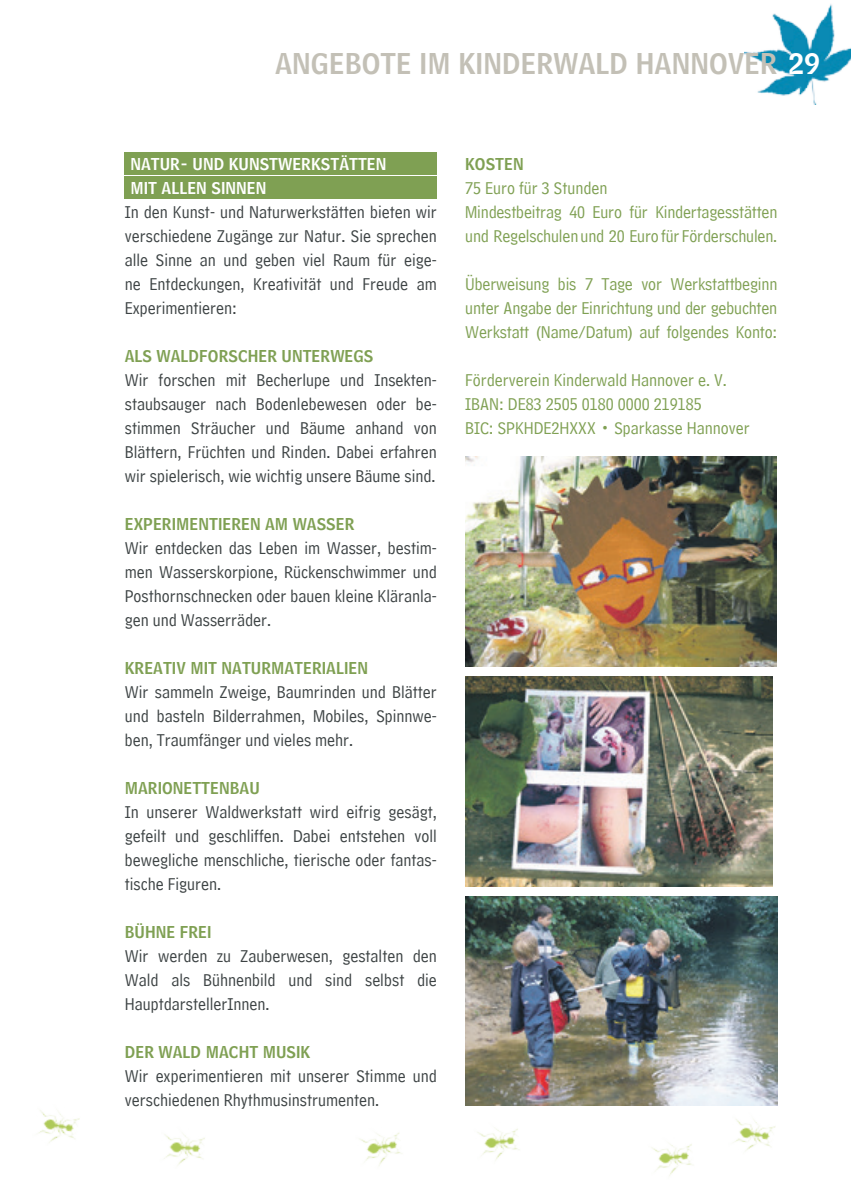
<style>
.page{position:relative;width:851px;height:1191px;background:#fff}
.page>*{position:absolute;margin:0;border:0;box-sizing:border-box;transform-origin:0 0}
.t1{font:28px "HM Headline";color:#c3c0b6}
.t2{font:18px/24px "HM Comment";color:#3d4344;text-align:justify}
.t3{font:18px/24px "HM Comment";letter-spacing:-.01em;color:#7fa053}
.t4{font:16px "HM Headline";color:#7fa053}
.t5{font:16px/24px "HM Headline";color:#fff}
.s1{color:#fff}
</style>
<div class="page">
<img style="left:465px;top:896px;width:312px;height:210px">
<img style="left:465px;top:676px;width:307px;height:210px">
<img style="left:465px;top:456px;width:311px;height:210px">
<img style="left:744px;top:4px;width:106px;height:100px">
<div style="left:125px;top:152px;width:312px;height:22px;background:#7fa053"></div>
<div style="left:125px;top:176px;width:312px;height:22px;background:#7fa053"></div>
<img style="left:38px;top:1110px;width:42px;height:33px">
<img style="left:651px;top:1144px;width:41px;height:32px">
<img style="left:477px;top:1129px;width:43px;height:32px">
<img style="left:734px;top:1119px;width:42px;height:32px">
<img style="left:360px;top:1132px;width:42px;height:34px">
<img style="left:164px;top:1134px;width:41px;height:31px">
<h1 class="t1" style="left:275px;top:39px;width:546px">ANGEBOTE IM KINDERWALD HANNOVER <span class="s1">29</span></h1>
<p class="t5" style="left:130px;top:149px;width:257px">NATUR- UND KUNSTWERKSTÄTTEN<br>MIT ALLEN SINNEN</p>
<p class="t2" style="left:125px;top:196px;width:313px">In den Kunst- und Naturwerkstätten bieten wir verschiedene Zugänge zur Natur. Sie sprechen alle Sinne an und geben viel Raum für eige&shy;ne Entdeckungen, Kreativität und Freude am Experimentieren:</p>
<p class="t4" style="left:125px;top:342px;width:250px">ALS WALDFORSCHER UNTERWEGS</p>
<p class="t2" style="left:125px;top:364px;width:313px">Wir forschen mit Becherlupe und Insekten&shy;staubsauger nach Bodenlebewesen oder be&shy;stimmen Sträucher und Bäume anhand von Blättern, Früchten und Rinden. Dabei erfahren wir spielerisch, wie wichtig unsere Bäume sind.</p>
<p class="t4" style="left:125px;top:510px;width:231px">EXPERIMENTIEREN AM WASSER</p>
<p class="t2" style="left:125px;top:532px;width:313px">Wir entdecken das Leben im Wasser, bestim&shy;men Wasserskorpione, Rückenschwimmer und Posthornschnecken oder bauen kleine Kläranla&shy;gen und Wasserräder.</p>
<p class="t4" style="left:125px;top:654px;width:245px">KREATIV MIT NATURMATERIALIEN</p>
<p class="t2" style="left:125px;top:676px;width:313px">Wir sammeln Zweige, Baumrinden und Blätter und basteln Bilderrahmen, Mobiles, Spinnwe&shy;ben, Traumfänger und vieles mehr.</p>
<p class="t4" style="left:125px;top:774px;width:136px">MARIONETTENBAU</p>
<p class="t2" style="left:125px;top:796px;width:313px">In unserer Waldwerkstatt wird eifrig gesägt, gefeilt und geschliffen. Dabei entstehen voll bewegliche menschliche, tierische oder fantas&shy;tische Figuren.</p>
<p class="t4" style="left:125px;top:918px;width:88px">BÜHNE FREI</p>
<p class="t2" style="left:125px;top:940px;width:313px">Wir werden zu Zauberwesen, gestalten den Wald als Bühnenbild und sind selbst die HauptdarstellerInnen.</p>
<p class="t4" style="left:125px;top:1038px;width:187px">DER WALD MACHT MUSIK</p>
<p class="t2" style="left:125px;top:1060px;width:313px">Wir experimentieren mit unserer Stimme und verschiedenen Rhythmusinstrumenten.</p>
<p class="t4" style="left:465px;top:150px;width:60px">KOSTEN</p>
<p class="t3" style="left:465px;top:172px;width:313px">75 Euro für 3 Stunden<br>Mindestbeitrag 40 Euro für Kindertagesstätten und Regelschulen und 20 Euro für Förderschulen.</p>
<p class="t3" style="left:465px;top:268px;width:313px;text-align:justify">Überweisung bis 7 Tage vor Werkstattbeginn unter Angabe der Einrichtung und der gebuchten Werkstatt (Name/Datum) auf folgendes Konto:</p>
<p class="t3" style="left:465px;top:364px;width:286px">Förderverein Kinderwald Hannover e. V.<br>IBAN: DE83 2505 0180 0000 219185<br>BIC: SPKHDE2HXXX • Sparkasse Hannover</p>
</div>
